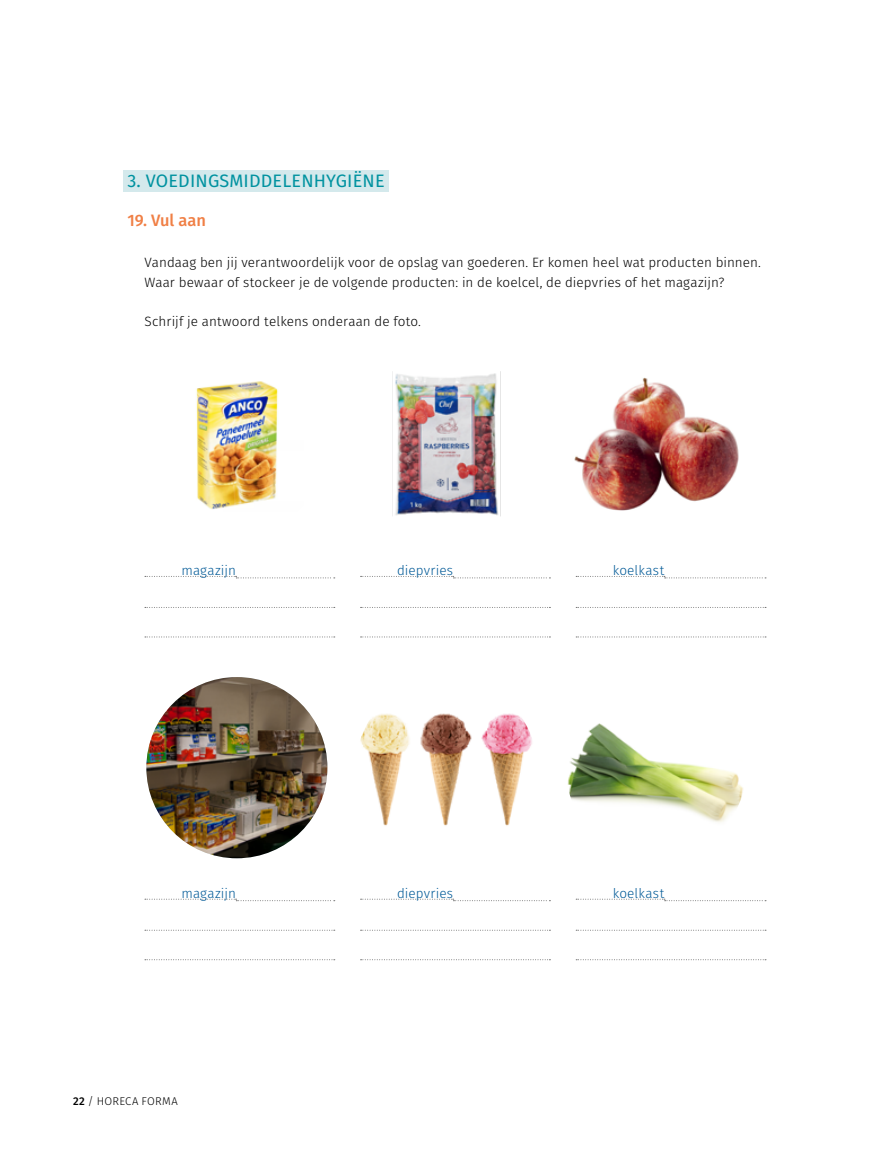
<style>
.page{position:relative;width:893px;height:1149px;background:#fff}
.page>*{position:absolute;margin:0;border:0;box-sizing:border-box;transform-origin:0 0}
.t1{font:18px "Fira Sans";letter-spacing:.01em;color:#0092a0}
.t2{font:500 16.5px "Fira Sans";color:#f07f45}
.t3{font:300 13.5px/19.5px "Fira Sans";letter-spacing:.01em;color:#000}
.t4{font:300 13.5px "Fira Sans";letter-spacing:.01em;color:#005996}
.t5{font:300 11.25px "Fira Sans";letter-spacing:.015em;color:#000}
.s1{font-weight:500}
</style>
<div class="page">
<div style="left:123px;top:170px;width:266px;height:22px;background:#d4e9ec"></div>
<svg style="left:145px;top:576px;width:190px;height:2px"></svg>
<svg style="left:145px;top:607px;width:190px;height:1px"></svg>
<svg style="left:145px;top:636px;width:190px;height:1px"></svg>
<svg style="left:361px;top:576px;width:189px;height:2px"></svg>
<svg style="left:361px;top:607px;width:189px;height:1px"></svg>
<svg style="left:361px;top:636px;width:189px;height:1px"></svg>
<svg style="left:576px;top:576px;width:190px;height:2px"></svg>
<svg style="left:576px;top:607px;width:190px;height:1px"></svg>
<svg style="left:576px;top:636px;width:190px;height:1px"></svg>
<svg style="left:145px;top:898px;width:190px;height:3px"></svg>
<svg style="left:145px;top:929px;width:190px;height:1px"></svg>
<svg style="left:145px;top:959px;width:190px;height:1px"></svg>
<svg style="left:361px;top:898px;width:189px;height:3px"></svg>
<svg style="left:361px;top:929px;width:189px;height:1px"></svg>
<svg style="left:361px;top:959px;width:189px;height:1px"></svg>
<svg style="left:576px;top:898px;width:190px;height:3px"></svg>
<svg style="left:576px;top:929px;width:190px;height:1px"></svg>
<svg style="left:576px;top:959px;width:190px;height:1px"></svg>
<img style="left:196px;top:381px;width:82px;height:129px">
<img style="left:574px;top:377px;width:165px;height:133px">
<img style="left:392px;top:371px;width:109px;height:145px">
<img style="left:146px;top:676px;width:181px;height:182px;border-radius:91px">
<img style="left:567px;top:723px;width:176px;height:99px">
<img style="left:360px;top:713px;width:172px;height:113px">
<h1 class="t1" style="left:128px;top:167px;width:259px">3. VOEDINGSMIDDELENHYGIËNE</h1>
<p class="t2" style="left:128px;top:207px;width:80px">19. Vul aan</p>
<p class="t3" style="left:145px;top:252px;width:618px">Vandaag ben jij verantwoordelijk voor de opslag van goederen. Er komen heel wat producten binnen.<br>Waar bewaar of stockeer je de volgende producten: in de koelcel, de diepvries of het magazijn?</p>
<p class="t3" style="left:145px;top:311px;width:278px">Schrijf je antwoord telkens onderaan de foto.</p>
<p class="t4" style="left:182px;top:560px;width:56px">magazijn</p>
<p class="t4" style="left:397px;top:560px;width:57px">diepvries</p>
<p class="t4" style="left:613px;top:560px;width:53px">koelkast</p>
<p class="t4" style="left:182px;top:883px;width:56px">magazijn</p>
<p class="t4" style="left:397px;top:883px;width:57px">diepvries</p>
<p class="t4" style="left:613px;top:883px;width:53px">koelkast</p>
<p class="t5" style="left:73px;top:1093px;width:106px"><span class="s1">22</span> / HORECA FORMA</p>
</div>
